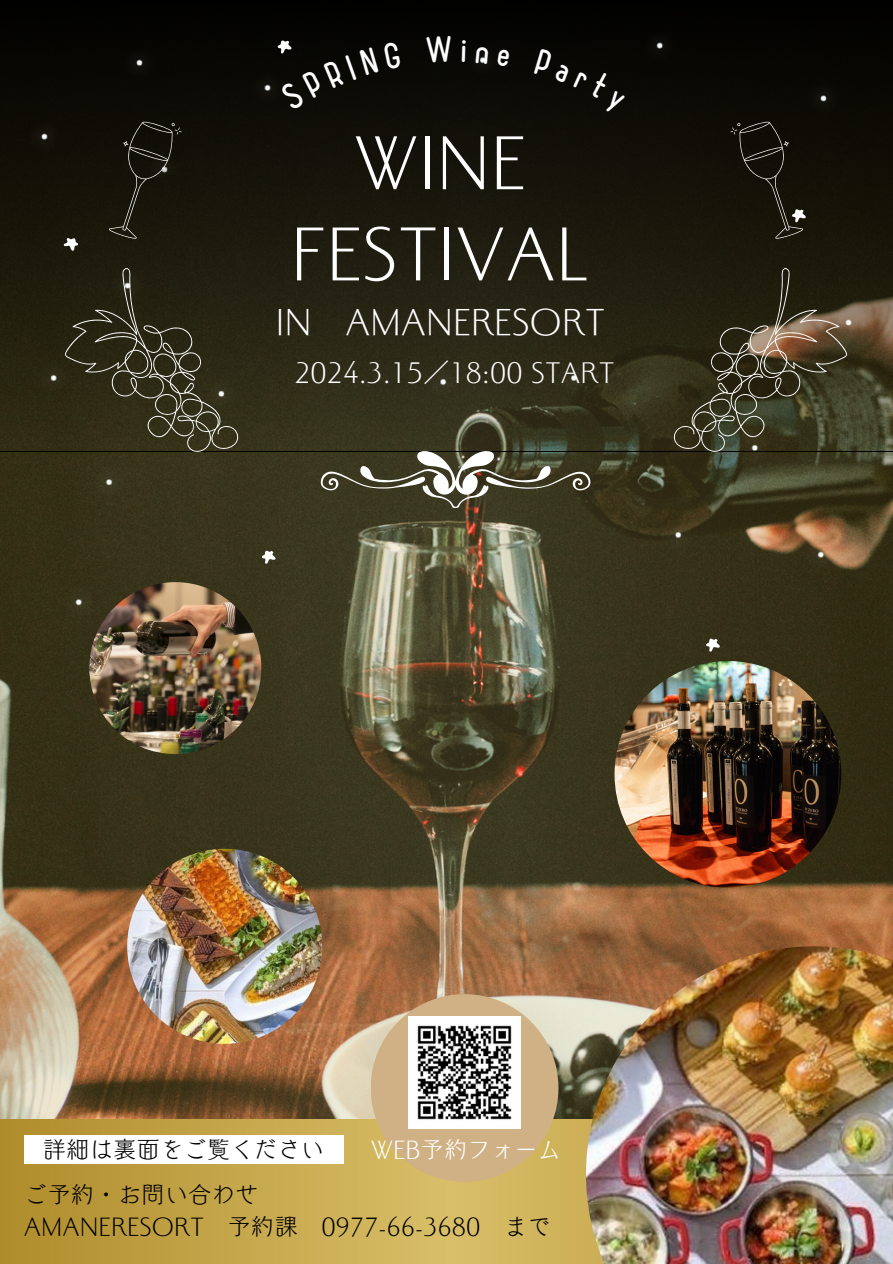
<style>
.page{position:relative;width:893px;height:1264px;background:#fff}
.page>*{position:absolute;margin:0;border:0;box-sizing:border-box;transform-origin:0 0}
.t1{font:65.85px/91.2px "Canva Pearl Std L";letter-spacing:.03em;color:#fff;text-align:center}
.t2{font:32.85px "Canva Pearl Std L";letter-spacing:.03em;color:#fff}
.t3{font:25.8px "Canva Pearl Std L";letter-spacing:.03em;color:#fff}
.t4{font:22.8px/45px "Canva Pearl Std L";letter-spacing:.03em;color:#000}
.t5{font:22.8px "Canva Pearl Std L";letter-spacing:.03em;color:#fff}
</style>
<div class="page">
<svg style="left:0;top:1118px;width:586px;height:145px;background:#c6a84e"></svg>
<img style="left:0;top:451px;width:892px;height:667px">
<svg style="left:0;top:0;width:892px;height:451px;background:#110f07"></svg>
<img style="left:24px;top:24px;width:845px;height:633px">
<svg style="left:64px;top:238px;width:14px;height:13px"></svg>
<svg style="left:703px;top:635px;width:19px;height:20px"></svg>
<svg style="left:259px;top:547px;width:19px;height:20px"></svg>
<svg style="left:320px;top:451px;width:271px;height:56px;background:#5e5b48"></svg>
<svg style="left:656px;top:257px;width:213px;height:243px;background:#3e3a25"></svg>
<svg style="left:43px;top:257px;width:212px;height:243px;background:#34311c"></svg>
<svg style="left:730px;top:118px;width:79px;height:124px;background:#1d1b11"></svg>
<svg style="left:102px;top:118px;width:80px;height:124px;background:#1d1b11"></svg>
<img style="left:586px;top:946px;width:306px;height:317px">
<img style="left:127px;top:848px;width:195px;height:195px;border-radius:50%">
<img style="left:614px;top:661px;width:227px;height:226px;border-radius:50%">
<img style="left:89px;top:582px;width:172px;height:172px;border-radius:50%">
<div style="left:24px;top:1135px;width:319px;height:28px;background:#fff"></div>
<div style="left:370px;top:994px;width:188px;height:187px;background:#d0b185;border-radius:50%"></div>
<img style="left:408px;top:1016px;width:112px;height:112px">
<div style="left:275px;top:37px;width:126px;height:73px;background:#0a0905"></div>
<svg style="left:426px;top:36px;width:26px;height:27px"></svg>
<svg style="left:461px;top:40px;width:5px;height:23px"></svg>
<svg style="left:476px;top:46px;width:12px;height:18px"></svg>
<svg style="left:497px;top:49px;width:13px;height:18px"></svg>
<div style="left:534px;top:48px;width:91px;height:67px;background:#0a0905"></div>
<h1 class="t1" style="left:291px;top:116px;width:298px">WINE<br>FESTIVAL</h1>
<h2 class="t2" style="left:276px;top:305px;width:330px">IN AMANERESORT</h2>
<p class="t3" style="left:295px;top:359px;width:320px">2024.3.15／18:00 START</p>
<p class="t5" style="left:371px;top:1137px;width:191px">WEB予約フォーム</p>
<p class="t4" style="left:24px;top:1127px;width:301px;text-indent:19px">詳細は裏面をご覧くださいご予約・お問い合わせ</p>
<p class="t4" style="left:24px;top:1203px;width:527px">AMANERESORT 予約課 0977-66-3680 まで</p>
</div>
